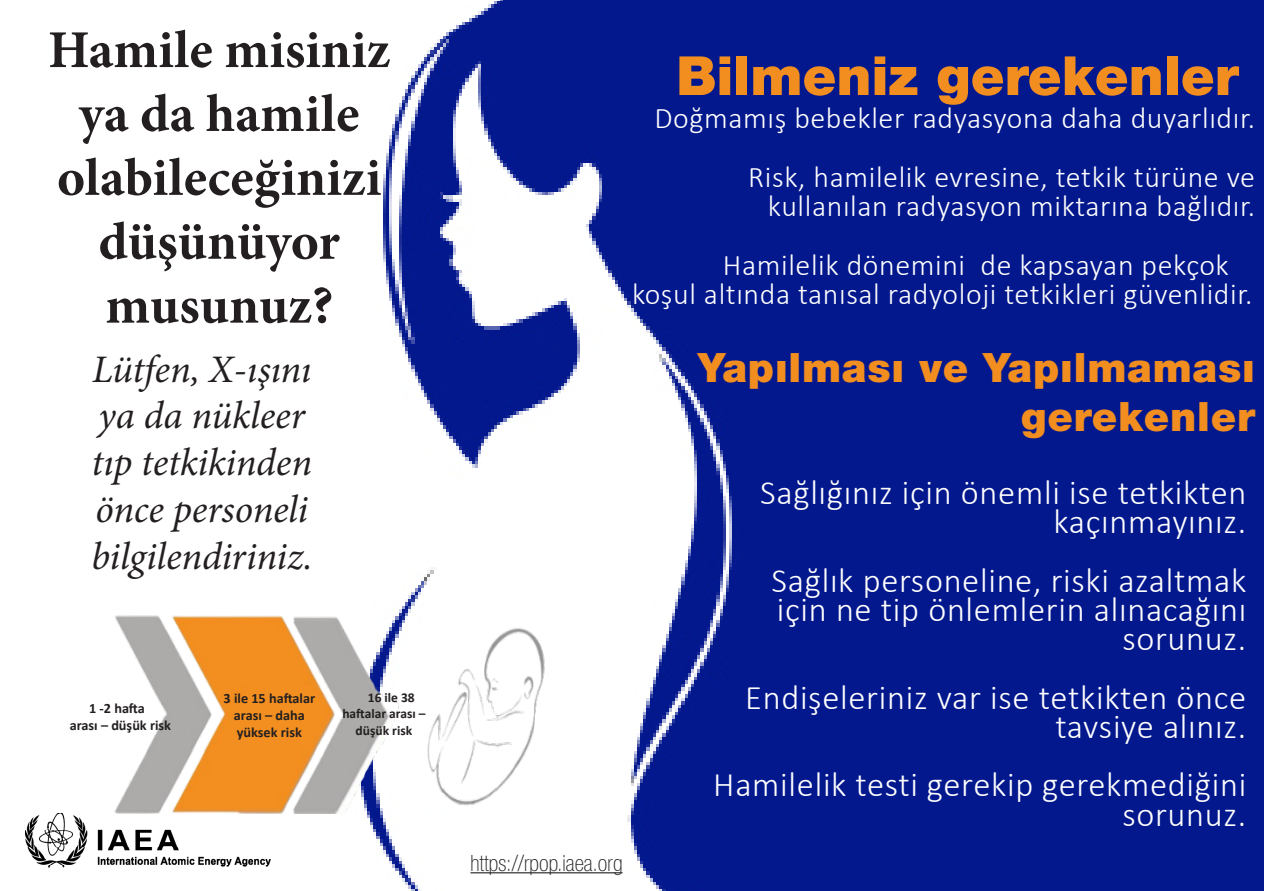
<style>
.page{position:relative;width:1264px;height:891px;background:#fff}
.page>*{position:absolute;margin:0;border:0;box-sizing:border-box;transform-origin:0 0}
.t1{font:900 54px "Helvetica Neue LT Std";color:#f28e1f}
.t2{font:700 53.25px/63.9px "Minion Pro";color:#231f20;text-align:center}
.t3{font:900 40.5px/48.6px "Helvetica Neue LT Std";letter-spacing:.02em;color:#f28e1f;text-align:right}
.t4{font:italic 39px/46.8px "Minion Pro";letter-spacing:-.005em;color:#231f20}
.t5{font:300 34.5px/29.2px "Calibri";letter-spacing:.02em;color:#fff;text-align:right}
.t6{font:300 30px/29.2px "Calibri";letter-spacing:.02em;color:#fff;text-align:right}
.t7{font:100 condensed 22.5px "Helvetica Neue LT Std";color:#231f20}
.t8{font:700 14.25px/17.1px "Calibri";color:#231f20;text-align:center}
.t9{font:700 13.5px "Calibri";color:#231f20}
</style>
<div class="page">
<img style="left:367px;top:0;width:897px;height:891px">
<hr style="left:470px;top:872px;width:152px;height:1px;background:#231f20">
<img style="left:26px;top:813px;width:245px;height:54px">
<img style="left:92px;top:569px;width:475px;height:245px">
<p class="t2" style="left:48px;top:17px;width:344px">Hamile misiniz ya da hamile olabileceğinizi düşünüyor musunuz?</p>
<p class="t4" style="left:91px;top:346px;width:223px">Lütfen, X-ışını ya da nükleer tıp tetkikinden önce personeli bilgilendiriniz.</p>
<p class="t8" style="left:89px;top:700px;width:57px">1 -2 hafta</p>
<p class="t8" style="left:70px;top:717px;width:103px">arası – düşük risk</p>
<p class="t8" style="left:223px;top:689px;width:93px">3 ile 15 haftalar arası – daha</p>
<p class="t8" style="left:237px;top:724px;width:67px">yüksek risk</p>
<p class="t9" style="left:368px;top:688px;width:48px">16 ile 38</p>
<p class="t9" style="left:342px;top:704px;width:85px">haftalar arası –</p>
<p class="t9" style="left:356px;top:721px;width:58px">düşük risk</p>
<p class="t1" style="left:676px;top:44px;width:564px">Bilmeniz gerekenler</p>
<p class="t6" style="left:654px;top:103px;width:602px">Doğmamış bebekler radyasyona daha duyarlıdır.</p>
<p class="t6" style="left:748px;top:162px;width:508px">Risk, hamilelik evresine, tetkik türüne ve kullanılan radyasyon miktarına bağlıdır.</p>
<p class="t6" style="left:632px;top:250px;width:622px;text-align:left;text-indent:91px">Hamilelik dönemini de kapsayan pekçok koşul altında tanısal radyoloji tetkikleri güvenlidir.</p>
<p class="t7" style="left:470px;top:850px;width:154px">https://rpop.iaea.org</p>
<p class="t3" style="left:698px;top:343px;width:558px">Yapılması ve Yapılmaması gerekenler</p>
<p class="t5" style="left:760px;top:478px;width:488px">Sağlığınız için önemli ise tetkikten kaçınmayınız.</p>
<p class="t5" style="left:771px;top:565px;width:476px">Sağlık personeline, riski azaltmak için ne tip önlemlerin alınacağını sorunuz.</p>
<p class="t5" style="left:745px;top:682px;width:502px">Endişeleriniz var ise tetkikten önce tavsiye alınız.</p>
<p class="t5" style="left:713px;top:770px;width:534px">Hamilelik testi gerekip gerekmediğini sorunuz.</p>
</div>
